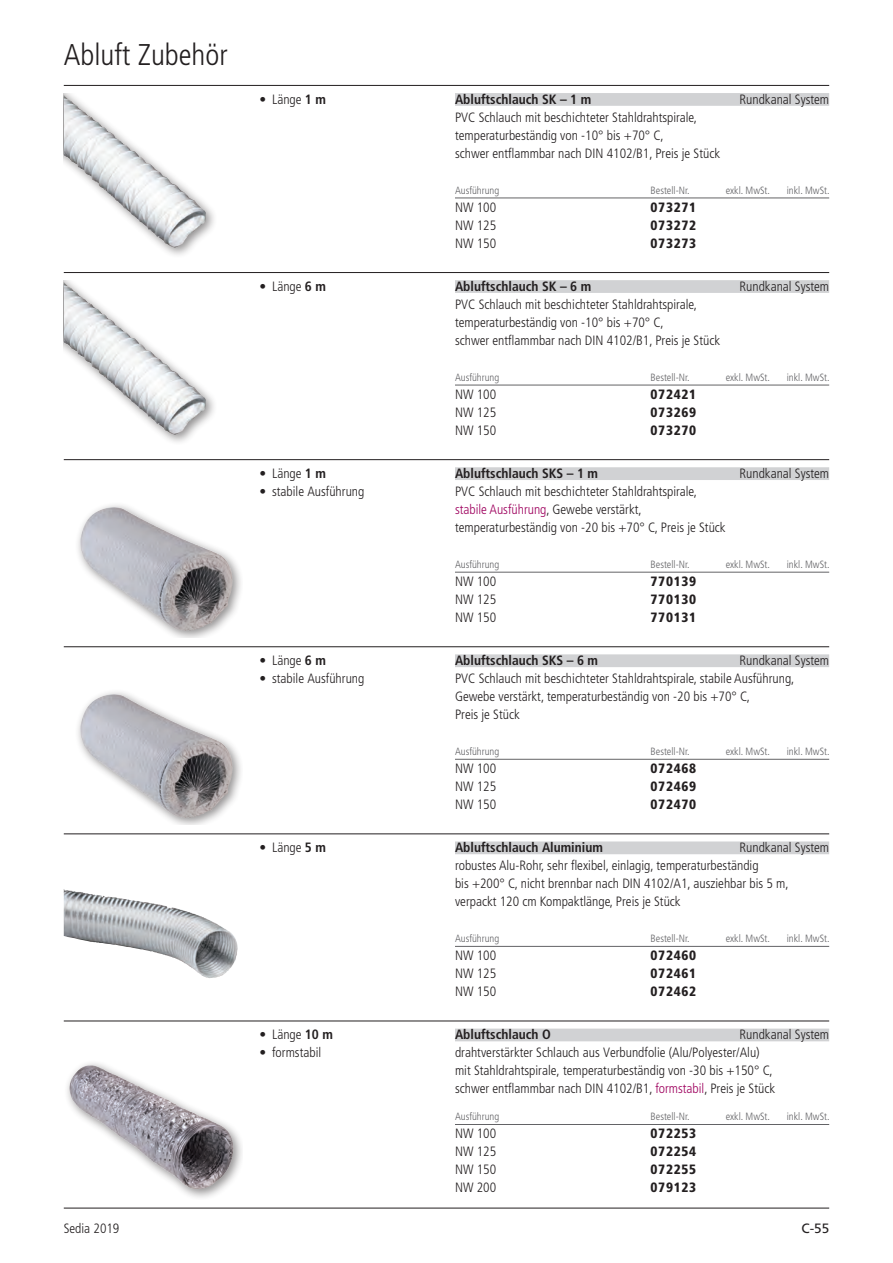
<style>
.page{position:relative;width:893px;height:1263px;background:#fff}
.page>*{position:absolute;margin:0;border:0;box-sizing:border-box;transform-origin:0 0}
.t1{font:300 condensed 30px "Frutiger";color:#231f20}
.t2{font:300 condensed 13.5px/18px "Frutiger";color:#231f20}
.t3{font:700 condensed 13.5px "Frutiger";color:#231f20}
.t4{font:900 condensed 13.5px "Frutiger";letter-spacing:.05em;color:#231f20}
.t5{font:13.5px "Frutiger";color:#231f20}
.t6{font:300 condensed 10.5px "Frutiger";color:#636366}
.s1{font-weight:700}
.s2{color:#9e015e}
</style>
<div class="page">
<hr style="left:64px;top:272px;width:765px;height:1px;background:#231f20">
<hr style="left:64px;top:459px;width:765px;height:1px;background:#231f20">
<hr style="left:64px;top:646px;width:765px;height:1px;background:#231f20">
<hr style="left:64px;top:833px;width:765px;height:1px;background:#231f20">
<hr style="left:64px;top:1020px;width:765px;height:1px;background:#231f20">
<hr style="left:64px;top:85px;width:765px;height:1px;background:#231f20">
<hr style="left:64px;top:1208px;width:765px;height:1px;background:#231f20">
<div style="left:64px;top:1059px;width:178px;height:140px;background:#231f20;opacity:.5"></div>
<img style="left:70px;top:1065px;width:20px;height:31px">
<div style="left:455px;top:93px;width:374px;height:13px;background:#d1d2d4"></div>
<hr style="left:455px;top:198px;width:374px;height:1px;background:#636366">
<div style="left:455px;top:280px;width:374px;height:13px;background:#d1d2d4"></div>
<hr style="left:455px;top:385px;width:374px;height:1px;background:#636366">
<div style="left:455px;top:467px;width:374px;height:13px;background:#d1d2d4"></div>
<hr style="left:455px;top:572px;width:374px;height:1px;background:#636366">
<div style="left:455px;top:654px;width:374px;height:13px;background:#d1d2d4"></div>
<hr style="left:455px;top:759px;width:374px;height:1px;background:#636366">
<div style="left:455px;top:841px;width:374px;height:13px;background:#d1d2d4"></div>
<hr style="left:455px;top:946px;width:374px;height:1px;background:#636366">
<div style="left:455px;top:1028px;width:374px;height:13px;background:#d1d2d4"></div>
<hr style="left:455px;top:1124px;width:374px;height:1px;background:#636366">
<div style="left:64px;top:94px;width:154px;height:165px;background:#231f20;opacity:.5"></div>
<img style="left:64px;top:155px;width:96px;height:83px">
<div style="left:64px;top:281px;width:154px;height:165px;background:#231f20;opacity:.5"></div>
<img style="left:64px;top:342px;width:96px;height:84px">
<div style="left:75px;top:501px;width:167px;height:137px;background:#231f20;opacity:.5"></div>
<img style="left:84px;top:507px;width:30px;height:18px">
<div style="left:75px;top:688px;width:167px;height:137px;background:#231f20;opacity:.5"></div>
<img style="left:84px;top:694px;width:30px;height:18px">
<img style="left:64px;top:889px;width:174px;height:89px">
<h1 class="t1" style="left:64px;top:38px;width:165px">Abluft Zubehör</h1>
<p class="t2" style="left:259px;top:90px;width:68px">• Länge <span class="s1">1 m</span></p>
<p class="t2" style="left:259px;top:277px;width:68px">• Länge <span class="s1">6 m</span></p>
<p class="t2" style="left:259px;top:464px;width:68px">• Länge <span class="s1">1 m</span></p>
<p class="t2" style="left:259px;top:482px;width:107px">• stabile Ausführung</p>
<p class="t2" style="left:259px;top:651px;width:68px">• Länge <span class="s1">6 m</span></p>
<p class="t2" style="left:259px;top:669px;width:107px">• stabile Ausführung</p>
<p class="t2" style="left:259px;top:839px;width:68px">• Länge <span class="s1">5 m</span></p>
<p class="t2" style="left:259px;top:1026px;width:75px">• Länge <span class="s1">10 m</span></p>
<p class="t2" style="left:259px;top:1044px;width:63px"><span class="s1">•</span> formstabil</p>
<p class="t3" style="left:455px;top:91px;width:138px">Abluftschlauch SK – 1 m</p>
<p class="t2" style="left:739px;top:90px;width:91px">Rundkanal System</p>
<p class="t2" style="left:455px;top:108px;width:267px">PVC Schlauch mit beschichteter Stahldrahtspirale, temperaturbeständig von -10° bis +70° C,<br>schwer entflammbar nach DIN 4102/B1, Preis je Stück</p>
<p class="t6" style="left:455px;top:184px;width:46px">Ausführung</p>
<p class="t6" style="left:651px;top:184px;width:40px">Bestell-Nr.</p>
<p class="t6" style="left:726px;top:184px;width:46px">exkl. MwSt.</p>
<p class="t6" style="left:787px;top:184px;width:44px">inkl. MwSt.</p>
<p class="t2" style="left:455px;top:198px;width:43px">NW 100</p>
<p class="t4" style="left:651px;top:199px;width:47px">073271</p>
<p class="t2" style="left:455px;top:216px;width:43px">NW 125</p>
<p class="t4" style="left:651px;top:217px;width:47px">073272</p>
<p class="t2" style="left:455px;top:234px;width:43px">NW 150</p>
<p class="t4" style="left:651px;top:235px;width:47px">073273</p>
<p class="t3" style="left:455px;top:278px;width:138px">Abluftschlauch SK – 6 m</p>
<p class="t2" style="left:739px;top:277px;width:91px">Rundkanal System</p>
<p class="t2" style="left:455px;top:295px;width:267px">PVC Schlauch mit beschichteter Stahldrahtspirale, temperaturbeständig von -10° bis +70° C,<br>schwer entflammbar nach DIN 4102/B1, Preis je Stück</p>
<p class="t6" style="left:455px;top:371px;width:46px">Ausführung</p>
<p class="t6" style="left:651px;top:371px;width:40px">Bestell-Nr.</p>
<p class="t6" style="left:726px;top:371px;width:46px">exkl. MwSt.</p>
<p class="t6" style="left:787px;top:371px;width:44px">inkl. MwSt.</p>
<p class="t2" style="left:455px;top:385px;width:43px">NW 100</p>
<p class="t4" style="left:651px;top:386px;width:47px">072421</p>
<p class="t2" style="left:455px;top:403px;width:43px">NW 125</p>
<p class="t4" style="left:651px;top:404px;width:47px">073269</p>
<p class="t2" style="left:455px;top:421px;width:43px">NW 150</p>
<p class="t4" style="left:651px;top:422px;width:47px">073270</p>
<p class="t3" style="left:455px;top:465px;width:145px">Abluftschlauch SKS – 1 m</p>
<p class="t2" style="left:739px;top:464px;width:91px">Rundkanal System</p>
<p class="t2" style="left:455px;top:482px;width:272px">PVC Schlauch mit beschichteter Stahldrahtspirale, <span class="s2">stabile Ausführung</span>, Gewebe verstärkt, temperaturbeständig von -20 bis +70° C, Preis je Stück</p>
<p class="t6" style="left:455px;top:558px;width:46px">Ausführung</p>
<p class="t6" style="left:651px;top:558px;width:40px">Bestell-Nr.</p>
<p class="t6" style="left:726px;top:558px;width:46px">exkl. MwSt.</p>
<p class="t6" style="left:787px;top:558px;width:44px">inkl. MwSt.</p>
<p class="t2" style="left:455px;top:572px;width:43px">NW 100</p>
<p class="t4" style="left:651px;top:573px;width:47px">770139</p>
<p class="t2" style="left:455px;top:590px;width:43px">NW 125</p>
<p class="t4" style="left:651px;top:591px;width:47px">770130</p>
<p class="t2" style="left:455px;top:608px;width:43px">NW 150</p>
<p class="t4" style="left:651px;top:609px;width:47px">770131</p>
<p class="t3" style="left:455px;top:652px;width:145px">Abluftschlauch SKS – 6 m</p>
<p class="t2" style="left:455px;top:651px;width:376px;text-indent:284px">Rundkanal System PVC Schlauch mit beschichteter Stahldrahtspirale, stabile Ausführung, Gewebe verstärkt, temperaturbeständig von -20 bis +70° C,<br>Preis je Stück</p>
<p class="t6" style="left:455px;top:745px;width:46px">Ausführung</p>
<p class="t6" style="left:651px;top:745px;width:40px">Bestell-Nr.</p>
<p class="t6" style="left:726px;top:745px;width:46px">exkl. MwSt.</p>
<p class="t6" style="left:787px;top:745px;width:44px">inkl. MwSt.</p>
<p class="t2" style="left:455px;top:759px;width:43px">NW 100</p>
<p class="t4" style="left:651px;top:760px;width:47px">072468</p>
<p class="t2" style="left:455px;top:777px;width:43px">NW 125</p>
<p class="t4" style="left:651px;top:778px;width:47px">072469</p>
<p class="t2" style="left:455px;top:795px;width:43px">NW 150</p>
<p class="t4" style="left:651px;top:796px;width:47px">072470</p>
<p class="t3" style="left:455px;top:839px;width:149px">Abluftschlauch Aluminium</p>
<p class="t2" style="left:455px;top:839px;width:376px;text-indent:284px">Rundkanal System robustes Alu-Rohr, sehr flexibel, einlagig, temperaturbeständig<br>bis +200° C, nicht brennbar nach DIN 4102/A1, ausziehbar bis 5 m, verpackt 120 cm Kompaktlänge, Preis je Stück</p>
<p class="t6" style="left:455px;top:932px;width:46px">Ausführung</p>
<p class="t6" style="left:651px;top:932px;width:40px">Bestell-Nr.</p>
<p class="t6" style="left:726px;top:932px;width:46px">exkl. MwSt.</p>
<p class="t6" style="left:787px;top:932px;width:44px">inkl. MwSt.</p>
<p class="t2" style="left:455px;top:947px;width:43px">NW 100</p>
<p class="t4" style="left:651px;top:947px;width:47px">072460</p>
<p class="t2" style="left:455px;top:965px;width:43px">NW 125</p>
<p class="t4" style="left:651px;top:965px;width:47px">072461</p>
<p class="t2" style="left:455px;top:983px;width:43px">NW 150</p>
<p class="t4" style="left:651px;top:983px;width:47px">072462</p>
<p class="t3" style="left:455px;top:1026px;width:97px">Abluftschlauch O</p>
<p class="t2" style="left:455px;top:1026px;width:376px;text-indent:284px">Rundkanal System drahtverstärkter Schlauch aus Verbundfolie (Alu/Polyester/Alu)<br>mit Stahldrahtspirale, temperaturbeständig von -30 bis +150° C,<br>schwer entflammbar nach DIN 4102/B1, <span class="s2">formstabil</span>, Preis je Stück</p>
<p class="t6" style="left:455px;top:1111px;width:46px">Ausführung</p>
<p class="t6" style="left:651px;top:1111px;width:40px">Bestell-Nr.</p>
<p class="t6" style="left:726px;top:1111px;width:46px">exkl. MwSt.</p>
<p class="t6" style="left:787px;top:1111px;width:44px">inkl. MwSt.</p>
<p class="t2" style="left:455px;top:1125px;width:43px">NW 100</p>
<p class="t4" style="left:651px;top:1125px;width:47px">072253</p>
<p class="t2" style="left:455px;top:1143px;width:43px">NW 125</p>
<p class="t4" style="left:651px;top:1143px;width:47px">072254</p>
<p class="t2" style="left:455px;top:1161px;width:43px">NW 150</p>
<p class="t4" style="left:651px;top:1161px;width:47px">072255</p>
<p class="t2" style="left:455px;top:1179px;width:43px">NW 200</p>
<p class="t4" style="left:651px;top:1179px;width:47px">079123</p>
<p class="t2" style="left:64px;top:1220px;width:57px">Sedia 2019</p>
<p class="t5" style="left:801px;top:1220px;width:29px">C-55</p>
</div>
